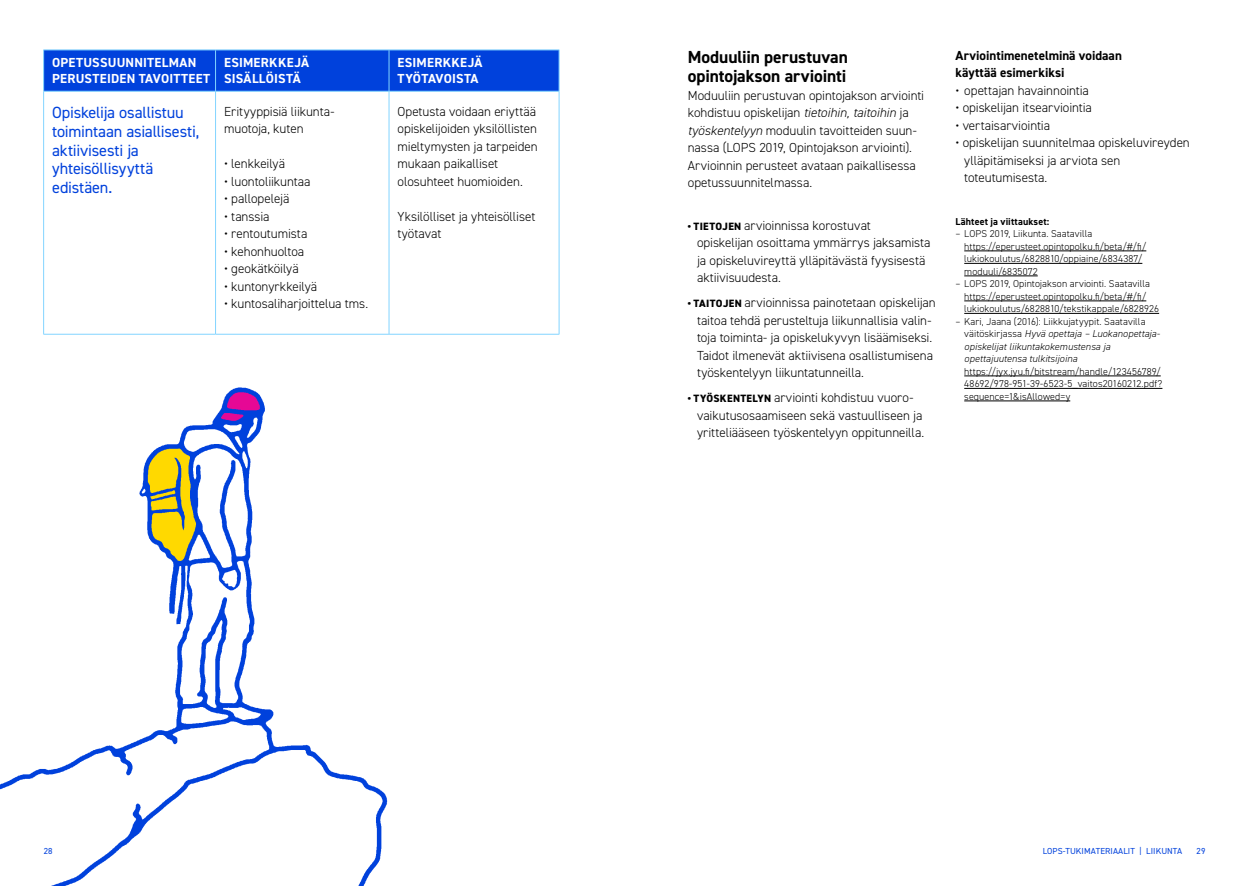
<style>
.page{position:relative;width:1248px;height:886px;background:#fff}
.page>*{position:absolute;margin:0;border:0;box-sizing:border-box;transform-origin:0 0}
.t1{font:700 17.5px/18.8px "DIN2014";letter-spacing:-.005em;color:#000}
.t2{font:16.25px/18.8px "DIN2014";letter-spacing:-.015em;color:#0041dc}
.t3{font:300 13.12px/17.5px "DIN2014";letter-spacing:-.005em;color:#000}
.t4{font:700 13.12px/16.2px "DIN2014";letter-spacing:.02em;color:#fff}
.t5{font:700 13.12px/17.5px "DIN2014";color:#000}
.t6{font:300 10px/12.5px "DIN2014";letter-spacing:.01em;color:#000}
.t7{font:italic 300 10px/12.5px "DIN2014";letter-spacing:.005em;color:#000}
.t8{font:700 10px "DIN2014";letter-spacing:.015em;color:#000}
.t9{font:8.75px "DIN2014";letter-spacing:.01em;color:#0041dc}
.s1{font-style:italic}
.s2{font-weight:800;font-size:10.62px}
.s3{font-style:normal}
</style>
<div class="page">
<div style="left:44px;top:51px;width:514px;height:40px;background:#0041dc"></div>
<hr style="left:43px;top:50px;width:172px;height:1px;background:#82d4ff">
<hr style="left:43px;top:50px;width:1px;height:41px;background:#82d4ff">
<hr style="left:215px;top:50px;width:174px;height:1px;background:#82d4ff">
<hr style="left:215px;top:50px;width:1px;height:41px;background:#82d4ff">
<hr style="left:389px;top:50px;width:170px;height:1px;background:#82d4ff">
<hr style="left:388px;top:50px;width:1px;height:41px;background:#82d4ff">
<hr style="left:558px;top:50px;width:1px;height:41px;background:#82d4ff">
<hr style="left:43px;top:91px;width:172px;height:1px;background:#82d4ff">
<hr style="left:43px;top:92px;width:1px;height:242px;background:#82d4ff">
<hr style="left:215px;top:91px;width:174px;height:1px;background:#82d4ff">
<hr style="left:215px;top:92px;width:1px;height:242px;background:#82d4ff">
<hr style="left:389px;top:91px;width:170px;height:1px;background:#82d4ff">
<hr style="left:388px;top:92px;width:1px;height:242px;background:#82d4ff">
<hr style="left:558px;top:92px;width:1px;height:242px;background:#82d4ff">
<hr style="left:43px;top:334px;width:172px;height:1px;background:#82d4ff">
<hr style="left:215px;top:334px;width:174px;height:1px;background:#82d4ff">
<hr style="left:389px;top:334px;width:170px;height:1px;background:#82d4ff">
<hr style="left:964px;top:251px;width:182px;height:1px;background:#000">
<hr style="left:964px;top:263px;width:178px;height:1px;background:#000">
<hr style="left:964px;top:276px;width:73px;height:1px;background:#000">
<hr style="left:964px;top:301px;width:182px;height:1px;background:#000">
<hr style="left:964px;top:313px;width:194px;height:1px;background:#000">
<hr style="left:964px;top:376px;width:196px;height:1px;background:#000">
<hr style="left:964px;top:388px;width:198px;height:1px;background:#000">
<hr style="left:964px;top:401px;width:106px;height:1px;background:#000">
<img style="left:0;top:387px;width:388px;height:499px">
<p class="t4" style="left:52px;top:54px;width:160px">OPETUSSUUNNITELMAN<br>PERUSTEIDEN TAVOITTEET</p>
<p class="t4" style="left:224px;top:54px;width:86px">ESIMERKKEJÄ<br>SISÄLLÖISTÄ</p>
<p class="t4" style="left:397px;top:54px;width:86px">ESIMERKKEJÄ<br>TYÖTAVOISTA</p>
<p class="t2" style="left:52px;top:103px;width:149px">Opiskelija osallistuu toimintaan asiallisesti, aktiivisesti ja yhteisöllisyyttä edistäen.</p>
<p class="t3" style="left:224px;top:102px;width:111px">Erityyppisiä liikunta&shy;muotoja, kuten</p>
<p class="t3" style="left:397px;top:102px;width:142px">Opetusta voidaan eriyttää opiskelijoiden yksilöllisten mieltymysten ja tarpeiden mukaan paikalliset olosuhteet huomioiden.</p>
<p class="t3" style="left:397px;top:207px;width:139px">Yksilölliset ja yhteisölliset työtavat</p>
<p class="t3" style="left:224px;top:155px;width:62px">• lenkkeilyä</p>
<p class="t3" style="left:224px;top:172px;width:88px">• luontoliikuntaa</p>
<p class="t3" style="left:224px;top:190px;width:67px">• pallopelejä</p>
<p class="t3" style="left:224px;top:207px;width:47px">• tanssia</p>
<p class="t3" style="left:224px;top:225px;width:85px">• rentoutumista</p>
<p class="t3" style="left:224px;top:242px;width:82px">• kehonhuoltoa</p>
<p class="t3" style="left:224px;top:260px;width:76px">• geokätköilyä</p>
<p class="t3" style="left:224px;top:277px;width:95px">• kuntonyrkkeilyä</p>
<p class="t3" style="left:224px;top:295px;width:145px">• kuntosaliharjoittelua tms.</p>
<h1 class="t1" style="left:687px;top:48px;width:161px">Moduuliin perustuvan opintojakson arviointi</h1>
<p class="t3" style="left:687px;top:86px;width:238px">Moduuliin perustuvan opintojakson arviointi kohdistuu opiskelijan <span class="s1">tietoihin, taitoihin</span> ja <span class="s1">työskentelyyn</span> moduulin tavoitteiden suun&shy;nassa (LOPS 2019, Opintojakson arviointi).<br>Arvioinnin perusteet avataan paikallisessa opetussuunnitelmassa.</p>
<p class="t3" style="left:697px;top:216px;width:235px;text-indent:-9px"><span class="s2">• TIETOJEN</span> arvioinnissa korostuvat opiskelijan osoittama ymmärrys jaksamista ja opiskeluvireyttä ylläpitävästä fyysisestä aktiivisuudesta.</p>
<p class="t3" style="left:697px;top:294px;width:240px;text-indent:-9px"><span class="s2">• TAITOJEN</span> arvioinnissa painotetaan opiskelijan taitoa tehdä perusteltuja liikunnallisia valin&shy;toja toiminta- ja opiskelukyvyn lisäämiseksi.<br>Taidot ilmenevät aktiivisena osallistumisena työskentelyyn liikuntatunneilla.</p>
<p class="t3" style="left:697px;top:389px;width:229px;text-indent:-9px"><span class="s2">• TYÖSKENTELYN</span> arviointi kohdistuu vuoro&shy;vaikutusosaamiseen sekä vastuulliseen ja yritteliääseen työskentelyyn oppitunneilla.</p>
<p class="t5" style="left:955px;top:46px;width:168px">Arviointimenetelminä voidaan käyttää esimerkiksi</p>
<p class="t3" style="left:955px;top:82px;width:135px">• opettajan havainnointia</p>
<p class="t3" style="left:955px;top:99px;width:138px">• opiskelijan itsearviointia</p>
<p class="t3" style="left:955px;top:117px;width:96px">• vertaisarviointia</p>
<p class="t3" style="left:964px;top:134px;width:227px;text-indent:-9px">• opiskelijan suunnitelmaa opiskeluvireyden ylläpitämiseksi ja arviota sen toteutumisesta.</p>
<p class="t8" style="left:955px;top:215px;width:95px">Lähteet ja viittaukset:</p>
<p class="t6" style="left:964px;top:228px;width:183px;text-indent:-9px">– LOPS 2019, Liikunta. Saatavilla https://eperusteet.opintopolku.fi/beta/#/fi/ lukiokoulutus/6828810/oppiaine/6834387/ moduuli/6835072</p>
<p class="t6" style="left:964px;top:278px;width:196px;text-indent:-9px">– LOPS 2019, Opintojakson arviointi. Saatavilla https://eperusteet.opintopolku.fi/beta/#/fi/ lukiokoulutus/6828810/tekstikappale/6828926</p>
<p class="t7" style="left:964px;top:315px;width:197px;text-indent:-9px"><span class="s3">– Kari, Jaana (2016): Liikkujatyypit. Saatavilla väitöskirjassa</span> Hyvä opettaja – Luokanopettaja&shy;opiskelijat liikuntakokemustensa ja opettajuutensa tulkitsijoina</p>
<p class="t6" style="left:964px;top:365px;width:200px">https://jyx.jyu.fi/bitstream/handle/123456789/<br>48692/978-951-39-6523-5_vaitos20160212.pdf? sequence=1&amp;isAllowed=y</p>
<p class="t9" style="left:44px;top:845px;width:10px">28</p>
<p class="t9" style="left:1042px;top:845px;width:141px">LOPS-TUKIMATERIAALIT | LIIKUNTA</p>
<p class="t9" style="left:1196px;top:845px;width:10px">29</p>
</div>
